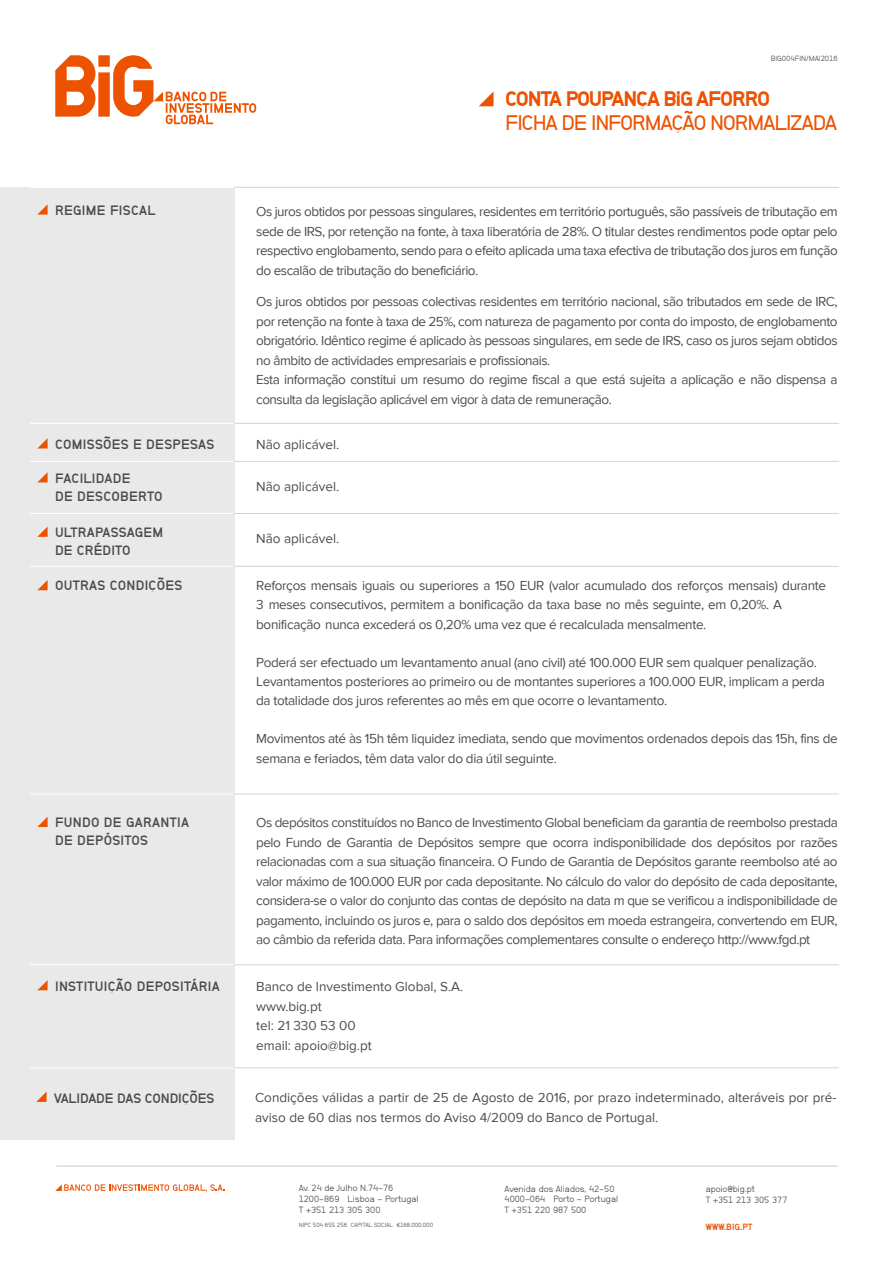
<style>
.page{position:relative;width:893px;height:1263px;background:#fff}
.page>*{position:absolute;margin:0;border:0;box-sizing:border-box;transform-origin:0 0}
.t1{font:21px "Neubau Grotesk Hal";letter-spacing:-.055em;color:#ed5200}
.t2{font:21px "Neubau Grotesk Sch";letter-spacing:-.055em;color:#ed5200}
.t3{font:13.5px/19.5px "Proxima Nova";letter-spacing:-.025em;color:#4b4c4d}
.t4{font:13.5px/19.5px "Proxima Nova";color:#4b4c4d}
.t5{font:13.5px/18px "Neubau Grotesk Fet";letter-spacing:.02em;color:#4b4c4d}
.t6{font:13.5px "Neubau Grotesk Fet";letter-spacing:-.01em;color:#4b4c4d}
.t7{font:9px "Neubau Grotesk Nor";color:#4b4c4d}
.t8{font:9px "Neubau Grotesk Fet";letter-spacing:.015em;color:#ed5200}
.t9{font:7.5px "Neubau Grotesk Nor";color:#4b4c4d}
.t10{font:6px "Neubau Grotesk Nor";color:#4b4c4d}
</style>
<div class="page">
<div style="left:0;top:188px;width:235px;height:952px;background:#e9e9e9"></div>
<svg style="left:55px;top:55px;width:201px;height:69px"></svg>
<svg style="left:55px;top:1184px;width:169px;height:8px"></svg>
<hr style="left:56px;top:1166px;width:782px;height:1px;background:#c6c7c9">
<svg style="left:37px;top:980px;width:11px;height:10px"></svg>
<hr style="left:234px;top:1067px;width:605px;height:1px;background:#231f20">
<hr style="left:234px;top:964px;width:605px;height:1px;background:#231f20">
<svg style="left:38px;top:438px;width:10px;height:10px"></svg>
<svg style="left:38px;top:472px;width:10px;height:10px"></svg>
<svg style="left:37px;top:527px;width:11px;height:10px"></svg>
<svg style="left:37px;top:580px;width:11px;height:10px"></svg>
<svg style="left:37px;top:817px;width:11px;height:10px"></svg>
<hr style="left:234px;top:187px;width:605px;height:1px;background:#231f20">
<hr style="left:234px;top:513px;width:605px;height:1px;background:#231f20">
<hr style="left:234px;top:566px;width:605px;height:1px;background:#231f20">
<hr style="left:234px;top:794px;width:605px;height:1px;background:#231f20">
<hr style="left:234px;top:461px;width:605px;height:1px;background:#231f20">
<hr style="left:30px;top:513px;width:204px;height:1px;background:#fff">
<hr style="left:30px;top:566px;width:204px;height:1px;background:#fff">
<hr style="left:30px;top:794px;width:204px;height:1px;background:#fff">
<hr style="left:30px;top:461px;width:204px;height:1px;background:#fff">
<hr style="left:30px;top:964px;width:204px;height:1px;background:#fff">
<hr style="left:234px;top:423px;width:605px;height:1px;background:#231f20">
<hr style="left:30px;top:423px;width:204px;height:1px;background:#fff">
<svg style="left:37px;top:204px;width:11px;height:11px"></svg>
<svg style="left:479px;top:91px;width:15px;height:15px"></svg>
<svg style="left:36px;top:1091px;width:11px;height:11px"></svg>
<hr style="left:30px;top:1068px;width:204px;height:1px;background:#fff">
<p class="t9" style="left:771px;top:54px;width:68px">BIG004FIN/MAI2016</p>
<p class="t2" style="left:505px;top:85px;width:267px">CONTA POUPANÇA BiG AFORRO</p>
<p class="t1" style="left:505px;top:110px;width:334px">FICHA DE INFORMAÇÃO NORMALIZADA</p>
<p class="t5" style="left:55px;top:201px;width:102px">REGIME FISCAL</p>
<p class="t3" style="left:256px;top:202px;width:583px;text-align:justify">Os juros obtidos por pessoas singulares, residentes em território português, são passíveis de tributação em sede de IRS, por retenção na fonte, à taxa liberatória de 28%. O titular destes rendimentos pode optar pelo respectivo englobamento, sendo para o efeito aplicada uma taxa efectiva de tributação dos juros em função do escalão de tributação do beneficiário.</p>
<p class="t3" style="left:256px;top:292px;width:583px;text-align:justify">Os juros obtidos por pessoas colectivas residentes em território nacional, são tributados em sede de IRC, por retenção na fonte à taxa de 25%, com natureza de pagamento por conta do imposto, de englobamento obrigatório. Idêntico regime é aplicado às pessoas singulares, em sede de IRS, caso os juros sejam obtidos no âmbito de actividades empresariais e profissionais.</p>
<p class="t3" style="left:256px;top:370px;width:583px">Esta informação constitui um resumo do regime fiscal a que está sujeita a aplicação e não dispensa a consulta da legislação aplicável em vigor à data de remuneração.</p>
<p class="t5" style="left:55px;top:435px;width:161px">COMISSÕES E DESPESAS</p>
<p class="t5" style="left:55px;top:469px;width:77px">FACILIDADE</p>
<p class="t5" style="left:55px;top:487px;width:109px">DE DESCOBERTO</p>
<p class="t5" style="left:55px;top:522px;width:109px">ULTRAPASSAGEM</p>
<p class="t5" style="left:55px;top:540px;width:77px">DE CRÉDITO</p>
<p class="t5" style="left:55px;top:576px;width:129px">OUTRAS CONDIÇÕES</p>
<p class="t4" style="left:256px;top:435px;width:84px">Não aplicável.</p>
<p class="t4" style="left:256px;top:476px;width:84px">Não aplicável.</p>
<p class="t4" style="left:256px;top:529px;width:84px">Não aplicável.</p>
<p class="t3" style="left:256px;top:576px;width:571px">Reforços mensais iguais ou superiores a 150 EUR (valor acumulado dos reforços mensais) durante<br>3 meses consecutivos, permitem a bonificação da taxa base no mês seguinte, em 0,20%. A bonificação nunca excederá os 0,20% uma vez que é recalculada mensalmente.</p>
<p class="t3" style="left:256px;top:653px;width:570px;line-height:18.9px">Poderá ser efectuado um levantamento anual (ano civil) até 100.000 EUR sem qualquer penalização.<br>Levantamentos posteriores ao primeiro ou de montantes superiores a 100.000 EUR, implicam a perda da totalidade dos juros referentes ao mês em que ocorre o levantamento.</p>
<p class="t3" style="left:256px;top:729px;width:583px">Movimentos até às 15h têm liquidez imediata, sendo que movimentos ordenados depois das 15h, fins de semana e feriados, têm data valor do dia útil seguinte.</p>
<p class="t5" style="left:55px;top:813px;width:136px">FUNDO DE GARANTIA<br>DE DEPÓSITOS</p>
<p class="t3" style="left:256px;top:813px;width:583px;text-align:justify">Os depósitos constituídos no Banco de Investimento Global beneficiam da garantia de reembolso prestada pelo Fundo de Garantia de Depósitos sempre que ocorra indisponibilidade dos depósitos por razões relacionadas com a sua situação financeira. O Fundo de Garantia de Depósitos garante reembolso até ao valor máximo de 100.000 EUR por cada depositante. No cálculo do valor do depósito de cada depositante, considera-se o valor do conjunto das contas de depósito na data m que se verificou a indisponibilidade de pagamento, incluindo os juros e, para o saldo dos depósitos em moeda estrangeira, convertendo em EUR, ao câmbio da referida data. Para informações complementares consulte o endereço http://www.fgd.pt</p>
<p class="t5" style="left:55px;top:977px;width:166px">INSTITUIÇÃO DEPOSITÁRIA</p>
<p class="t4" style="left:256px;top:977px;width:208px">Banco de Investimento Global, S.A.</p>
<p class="t3" style="left:256px;top:997px;width:67px">www.big.pt</p>
<p class="t4" style="left:256px;top:1016px;width:101px">tel: 21 330 53 00</p>
<p class="t4" style="left:256px;top:1036px;width:117px">email: apoio@big.pt</p>
<p class="t6" style="left:54px;top:1090px;width:162px">VALIDADE DAS CONDIÇÕES</p>
<p class="t4" style="left:255px;top:1088px;width:583px">Condições válidas a partir de 25 de Agosto de 2016, por prazo indeterminado, alteráveis por pré&shy;aviso de 60 dias nos termos do Aviso 4/2009 do Banco de Portugal.</p>
<p class="t7" style="left:299px;top:1183px;width:96px">Av. 24 de Julho N.74-76</p>
<p class="t7" style="left:299px;top:1194px;width:121px">1200-869 Lisboa - Portugal</p>
<p class="t7" style="left:299px;top:1204px;width:83px">T +351 213 305 300</p>
<p class="t10" style="left:299px;top:1222px;width:136px">NIPC 504 655 256 CAPITAL SOCIAL €168.000.000</p>
<p class="t7" style="left:505px;top:1183px;width:111px">Avenida dos Aliados, 42-50</p>
<p class="t7" style="left:505px;top:1194px;width:115px">4000-064 Porto - Portugal</p>
<p class="t7" style="left:505px;top:1205px;width:83px">T +351 220 987 500</p>
<p class="t7" style="left:706px;top:1183px;width:51px">apoio@big.pt</p>
<p class="t7" style="left:706px;top:1194px;width:83px">T +351 213 305 377</p>
<p class="t8" style="left:706px;top:1221px;width:49px">WWW.BiG.PT</p>
</div>
